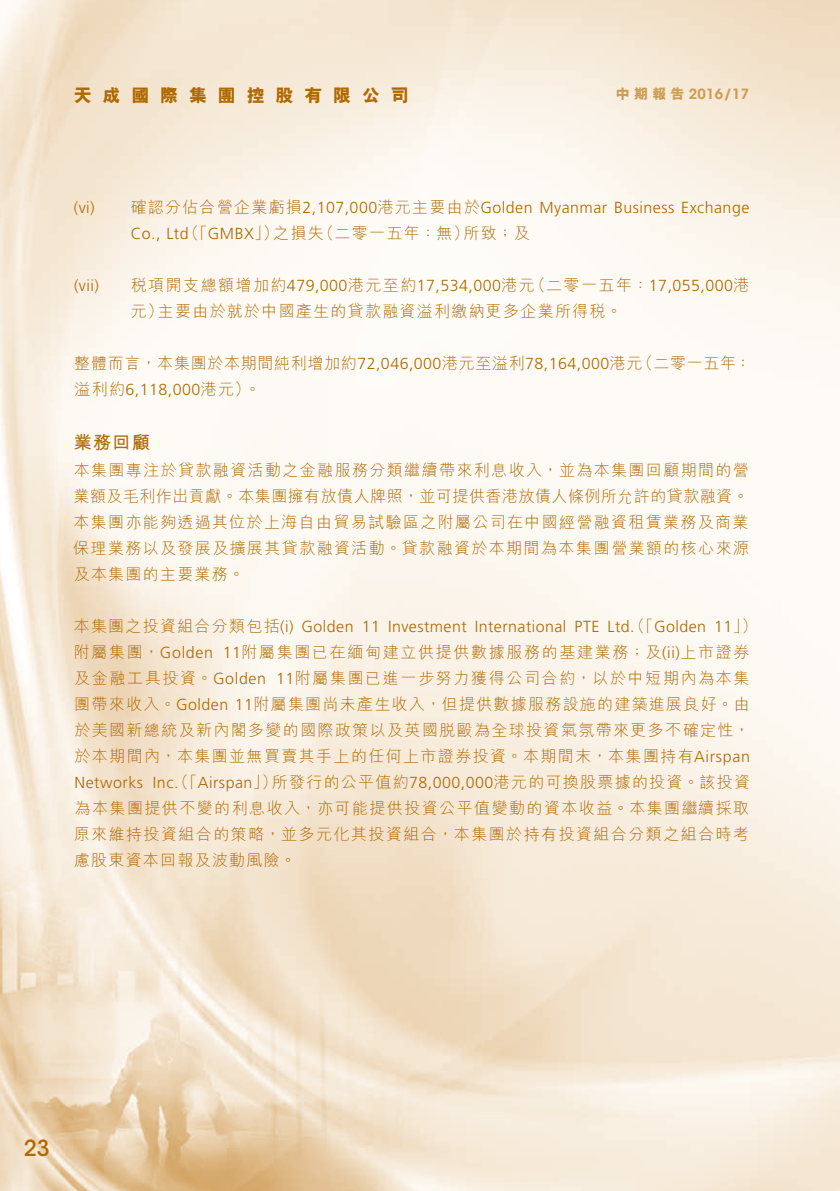
<style>
.page{position:relative;width:840px;height:1191px;background:#fff}
.page>*{position:absolute;margin:0;border:0;box-sizing:border-box;transform-origin:0 0}
.t1{font:500 22px "ITC Avant Garde Std";color:#b06900}
.t2{font:800 18px "M Hei HK";letter-spacing:.6em;color:#b06900}
.t3{font:700 18px "M Hei HK";color:#b06900}
.t4{font:300 16px/26px "M Hei HK";letter-spacing:.085em;color:#b06900;text-align:justify}
.t5{font:300 16px "Frutiger LT Std";letter-spacing:.03em;color:#b06900}
.t6{font:300 16px/26px "M Hei HK";letter-spacing:.105em;color:#b06900}
.t7{font:300 16px/26px "M Hei HK";letter-spacing:.04em;color:#b06900}
.t8{font:600 14px "ITC Avant Garde Std";letter-spacing:.02em;color:#ce9b52}
.s1{font-family:"M Hei HK";font-weight:800}
.s2{font-family:"M Hei HK"}
.s3{font-family:"Frutiger LT Std"}
</style>
<div class="page">
<img style="left:0;top:0;width:839px;height:1191px">
<p class="t2" style="left:74px;top:84px;width:336px">天成國際集團控股有限公司</p>
<p class="t8" style="left:615px;top:85px;width:135px"><span class="s1">中期報告</span> 2016/17</p>
<p class="t5" style="left:74px;top:198px;width:22px">(vi)</p>
<p class="t5" style="left:74px;top:276px;width:26px">(vii)</p>
<p class="t5" style="left:130px;top:198px;width:620px"><span class="s2">確認分佔合營企業虧損</span>2,107,000<span class="s2">港元主要由於</span>Golden Myanmar Business Exchange</p>
<p class="t4" style="left:183px;top:219px;width:97px">（「<span class="s3">GMBX</span>」）</p>
<p class="t4" style="left:318px;top:219px;width:152px">（二零一五年：無）</p>
<p class="t4" style="left:273px;top:219px;width:52px">之損失</p>
<p class="t4" style="left:463px;top:219px;width:68px">所致；及</p>
<p class="t5" style="left:131px;top:224px;width:59px">Co., Ltd</p>
<p class="t5" style="left:529px;top:276px;width:221px"><span class="s2">（二零一五年：</span>17,055,000<span class="s2">港</span></p>
<p class="t5" style="left:131px;top:276px;width:405px"><span class="s2">稅項開支總額增加約</span>479,000<span class="s2">港元至約</span>17,534,000<span class="s2">港元</span></p>
<p class="t4" style="left:158px;top:297px;width:465px">主要由於就於中國產生的貸款融資溢利繳納更多企業所得稅。</p>
<p class="t4" style="left:131px;top:297px;width:34px">元）</p>
<p class="t4" style="left:636px;top:349px;width:116px">（二零一五年：</p>
<p class="t7" style="left:245px;top:349px;width:399px;text-indent:-170px">整體而言，本集團於本期間純利增加約<span class="s3">72,046,000</span>港元至溢利<span class="s3">78,164,000</span>港元。</p>
<p class="t5" style="left:74px;top:380px;width:177px"><span class="s2">溢利約</span>6,118,000<span class="s2">港元(</span></p>
<p class="t3" style="left:74px;top:429px;width:78px">業務回顧</p>
<p class="t4" style="left:73px;top:456px;width:677px">本集團專注於貸款融資活動之金融服務分類繼續帶來利息收入，並為本集團回顧期間的營業額及毛利作出貢獻。本集團擁有放債人牌照，並可提供香港放債人條例所允許的貸款融資。本集團亦能夠透過其位於上海自由貿易試驗區之附屬公司在中國經營融資租賃業務及商業保理業務以及發展及擴展其貸款融資活動。貸款融資於本期間為本集團營業額的核心來源及本集團的主要業務。</p>
<p class="t5" style="left:713px;top:617px;width:45px">11 <span class="s2">(「</span></p>
<p class="t5" style="left:607px;top:617px;width:100px">Ltd <span class="s2">「</span>. <span class="s2">（</span> Golden</p>
<p class="t6" style="left:223px;top:612px;width:528px;text-indent:-149px">本集團之投資組合分類包括 <span class="s3">)i(<br>11</span>附屬集團已在緬甸建立供提供數據服務的基建業務；及 <span class="s3">)i i(</span> 上市證券</p>
<p class="t5" style="left:301px;top:617px;width:54px">Golden</p>
<p class="t5" style="left:474px;top:617px;width:93px">International</p>
<p class="t5" style="left:361px;top:617px;width:20px">11</p>
<p class="t5" style="left:388px;top:617px;width:80px">Investment</p>
<p class="t5" style="left:574px;top:617px;width:26px">PTE</p>
<p class="t5" style="left:74px;top:643px;width:140px"><span class="s2">附屬集團，</span>Golden</p>
<p class="t4" style="left:276px;top:664px;width:475px"><span class="s3">11</span>附屬集團已進一步努力獲得公司合約，以於中短期內為本集</p>
<p class="t4" style="left:74px;top:664px;width:193px">及金融工具投資。<span class="s3">Golden</span></p>
<p class="t4" style="left:74px;top:690px;width:676px">團帶來收入。<span class="s3">Golden 11</span>附屬集團尚未產生收入，但提供數據服務設施的建築進展良好。由</p>
<p class="t4" style="left:74px;top:716px;width:676px">於美國新總統及新內閣多變的國際政策以及英國脫毆為全球投資氣氛帶來更多不確定性，</p>
<p class="t4" style="left:74px;top:742px;width:676px">於本期間內，本集團並無買賣其手上的任何上市證券投資。本期間末，本集團持有<span class="s3">Airspan</span></p>
<p class="t4" style="left:272px;top:768px;width:479px">所發行的公平值約<span class="s3">78,000,000</span>港元的可換股票據的投資。該投資</p>
<p class="t5" style="left:153px;top:773px;width:126px">Inc <span class="s2">「</span>. <span class="s2">（</span> Airspan<span class="s2">」）</span></p>
<p class="t5" style="left:74px;top:773px;width:70px">Networks</p>
<p class="t4" style="left:74px;top:794px;width:676px">為本集團提供不變的利息收入，亦可能提供投資公平值變動的資本收益。本集團繼續採取原來維持投資組合的策略，並多元化其投資組合，本集團於持有投資組合分類之組合時考慮股東資本回報及波動風險。</p>
<h1 class="t1" style="left:24px;top:1134px;width:27px">23</h1>
</div>
